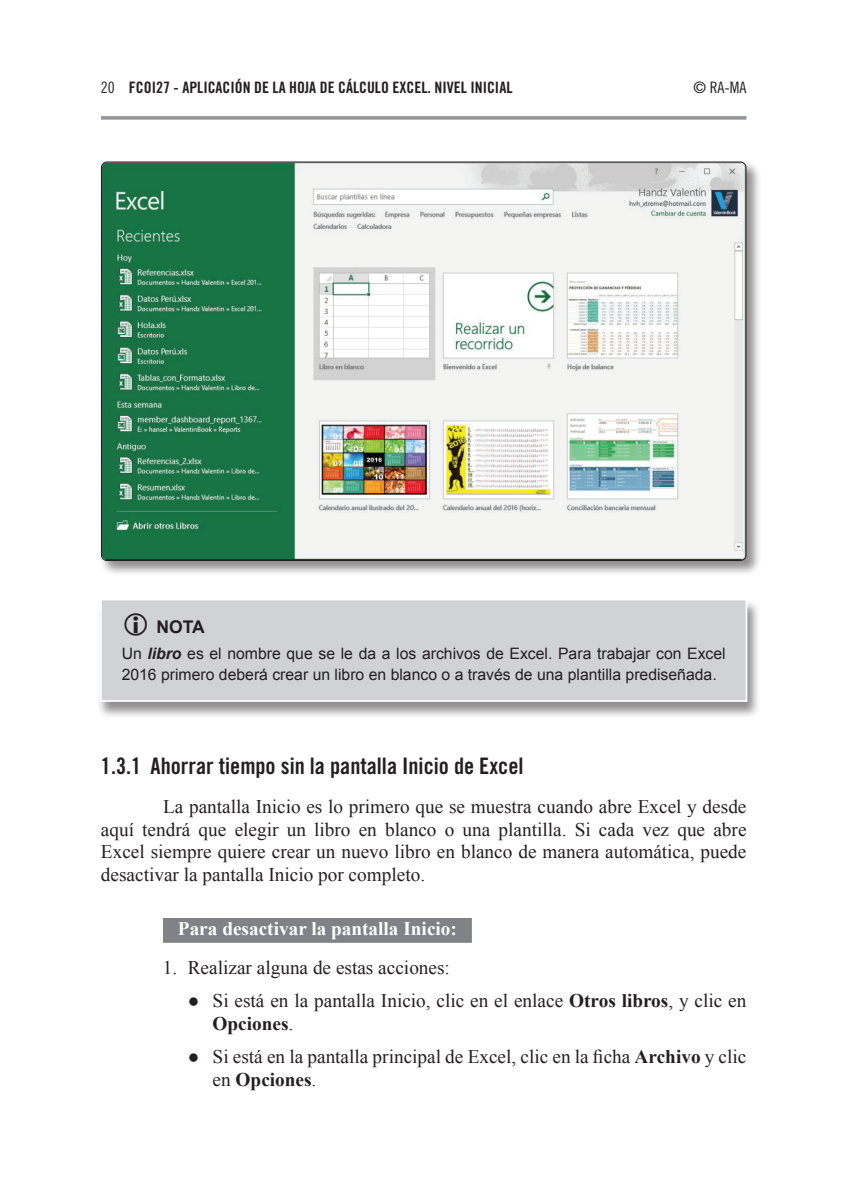
<style>
.page{position:relative;width:847px;height:1198px;background:#fff}
.page>*{position:absolute;margin:0;border:0;box-sizing:border-box;transform-origin:0 0}
.t1{font:22.75px "Trade Gothic LT Std Bd Cn 20";color:#231f20}
.t2{font:19.25px/22.8px "Times New Roman";color:#231f20}
.t3{font:700 19.25px "Times New Roman";color:#fff}
.t4{font:700 17.5px "Arial";color:#231f20}
.t5{font:15.75px/21px "Arial";color:#231f20}
.t6{font:15.75px "Trade Gothic LT Std Bd Cn 20";color:#231f20}
.t7{font:15.75px "Trade Gothic LT Std Cn 18";color:#231f20}
.s1{font-family:"Trade Gothic LT Std Cn 18"}
.s2{font-weight:700;font-style:italic}
.s3{font-weight:700}
</style>
<div class="page">
<svg style="left:101px;top:116px;width:645px;height:4px;background:#a0a1a4"></svg>
<div style="left:163px;top:918px;width:308px;height:24px;background:#808285"></div>
<div style="left:100px;top:160px;width:661px;height:416px;background:#231f20;opacity:.5"></div>
<img style="left:102px;top:162px;width:643px;height:398px">
<div style="left:97px;top:599px;width:663px;height:119px;background:#231f20;opacity:.5"></div>
<div style="left:99px;top:599px;width:648px;height:103px;background:#d1d2d4"></div>
<svg style="left:124px;top:613px;width:23px;height:23px"></svg>
<p class="t6" style="left:101px;top:78px;width:413px"><span class="s1">20</span> FCOI27 - APLICACIÓN DE LA HOJA DE CÁLCULO EXCEL. NIVEL INICIAL</p>
<p class="t7" style="left:693px;top:78px;width:54px">© RA-MA</p>
<p class="t4" style="left:156px;top:615px;width:50px">NOTA</p>
<p class="t5" style="left:122px;top:643px;width:605px">Un <span class="s2">libro</span> es el nombre que se le da a los archivos de Excel. Para trabajar con Excel<br>2016 primero deberá crear un libro en blanco o a través de una plantilla prediseñada.</p>
<p class="t1" style="left:101px;top:752px;width:424px">1.3.1 Ahorrar tiempo sin la pantalla Inicio de Excel</p>
<p class="t2" style="left:101px;top:794px;width:646px;text-align:justify;text-indent:62px">La pantalla Inicio es lo primero que se muestra cuando abre Excel y desde aquí tendrá que elegir un libro en blanco o una plantilla. Si cada vez que abre Excel siempre quiere crear un nuevo libro en blanco de manera automática, puede desactivar la pantalla Inicio por completo.</p>
<p class="t3" style="left:178px;top:915px;width:280px">Para desactivar la pantalla Inicio:</p>
<p class="t2" style="left:163px;top:955px;width:288px">1. Realizar alguna de estas acciones:</p>
<p class="t2" style="left:212px;top:989px;width:535px;text-indent:-25px">● Si está en la pantalla Inicio, clic en el enlace <span class="s3">Otros libros</span>, y clic en<br><span class="s3">Opciones</span>.</p>
<p class="t2" style="left:212px;top:1045px;width:535px;text-indent:-25px">● Si está en la pantalla principal de Excel, clic en la ficha <span class="s3">Archivo</span> y clic en <span class="s3">Opciones</span>.</p>
</div>
